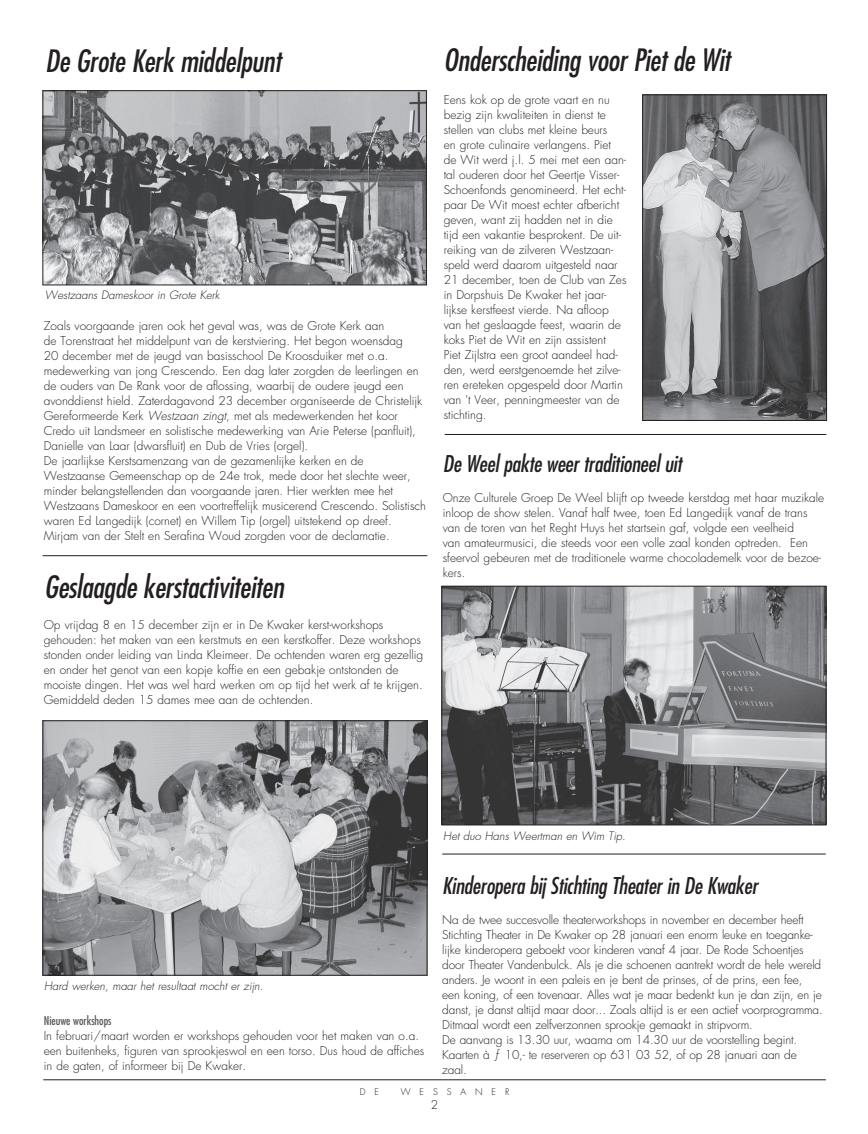
<style>
.page{position:relative;width:868px;height:1134px;background:#fff}
.page>*{position:absolute;margin:0;border:0;box-sizing:border-box;transform-origin:0 0}
.t1{font:italic condensed 30px "Futura";letter-spacing:-.01em;color:#231f20}
.t2{font:italic condensed 22.5px "Futura";letter-spacing:-.01em;color:#231f20}
.t3{font:300 11.88px/15px "Futura";color:#231f20}
.t4{font:condensed 11.88px "Futura";color:#57585a}
.t5{font:italic 300 11.25px "Futura";color:#231f20}
.t6{font:300 8.88px "Futura";letter-spacing:1em;color:#231f20}
.s1{font-style:italic}
</style>
<div class="page">
<hr style="left:43px;top:1079px;width:782px;height:1px;background:#231f20">
<img style="left:45px;top:92px;width:379px;height:191px">
<div style="left:43px;top:90px;width:383px;height:195px;border:1px solid #231f20"></div>
<img style="left:443px;top:588px;width:381px;height:235px">
<div style="left:441px;top:586px;width:385px;height:239px;border:1px solid #231f20"></div>
<img style="left:644px;top:97px;width:180px;height:322px">
<div style="left:642px;top:95px;width:184px;height:326px;border:1px solid #231f20"></div>
<img style="left:45px;top:722px;width:380px;height:251px">
<div style="left:43px;top:720px;width:384px;height:255px;border:1px solid #231f20"></div>
<hr style="left:442px;top:854px;width:383px;height:1px;background:#231f20">
<hr style="left:43px;top:555px;width:384px;height:1px;background:#231f20">
<hr style="left:444px;top:434px;width:382px;height:1px;background:#231f20">
<h1 class="t1" style="left:45px;top:44px;width:237px">De Grote Kerk middelpunt</h1>
<p class="t5" style="left:45px;top:289px;width:176px">Westzaans Dameskoor in Grote Kerk</p>
<p class="t3" style="left:44px;top:318px;width:383px">Zoals voorgaande jaren ook het geval was, was de Grote Kerk aan<br>de Torenstraat het middelpunt van de kerstviering. Het begon woensdag<br>20 december met de jeugd van basisschool De Kroosduiker met o.a. medewerking van jong Crescendo. Een dag later zorgden de leerlingen en de ouders van De Rank voor de aflossing, waarbij de oudere jeugd een avonddienst hield. Zaterdagavond 23 december organiseerde de Christelijk Gereformeerde Kerk <span class="s1">Westzaan zingt</span>, met als medewerkenden het koor Credo uit Landsmeer en solistische medewerking van Arie Peterse (panfluit), Danielle van Laar (dwarsfluit) en Dub de Vries (orgel).<br>De jaarlijkse Kerstsamenzang van de gezamenlijke kerken en de Westzaanse Gemeenschap op de 24e trok, mede door het slechte weer, minder belangstellenden dan voorgaande jaren. Hier werkten mee het Westzaans Dameskoor en een voortreffelijk musicerend Crescendo. Solistisch waren Ed Langedijk (cornet) en Willem Tip (orgel) uitstekend op dreef.<br>Mirjam van der Stelt en Serafina Woud zorgden voor de declamatie.</p>
<h1 class="t1" style="left:44px;top:570px;width:241px">Geslaagde kerstactiviteiten</h1>
<p class="t3" style="left:44px;top:618px;width:381px">Op vrijdag 8 en 15 december zijn er in De Kwaker kerst-workshops gehouden: het maken van een kerstmuts en een kerstkoffer. Deze workshops stonden onder leiding van Linda Kleimeer. De ochtenden waren erg gezellig en onder het genot van een kopje koffie en een gebakje ontstonden de mooiste dingen. Het was wel hard werken om op tijd het werk af te krijgen.<br>Gemiddeld deden 15 dames mee aan de ochtenden.</p>
<h1 class="t1" style="left:443px;top:43px;width:288px">Onderscheiding voor Piet de Wit</h1>
<p class="t3" style="left:443px;top:93px;width:184px">Eens kok op de grote vaart en nu bezig zijn kwaliteiten in dienst te stellen van clubs met kleine beurs<br>en grote culinaire verlangens. Piet de Wit werd j.l. 5 mei met een aan&shy;tal ouderen door het Geertje Visser-Schoenfonds genomineerd. Het echt&shy;paar De Wit moest echter afbericht geven, want zij hadden net in die tijd een vakantie besprokent. De uit&shy;reiking van de zilveren Westzaan&shy;speld werd daarom uitgesteld naar 21 december, toen de Club van Zes in Dorpshuis De Kwaker het jaar&shy;lijkse kerstfeest vierde. Na afloop van het geslaagde feest, waarin de koks Piet de Wit en zijn assistent<br>Piet Zijlstra een groot aandeel had&shy;den, werd eerstgenoemde het zilve&shy;ren ereteken opgespeld door Martin van 't Veer, penningmeester van de stichting.</p>
<h2 class="t2" style="left:442px;top:451px;width:240px">De Weel pakte weer traditioneel uit</h2>
<p class="t3" style="left:442px;top:490px;width:383px">Onze Culturele Groep De Weel blijft op tweede kerstdag met haar muzikale inloop de show stelen. Vanaf half twee, toen Ed Langedijk vanaf de trans van de toren van het Reght Huys het startsein gaf, volgde een veelheid<br>van amateurmusici, die steeds voor een volle zaal konden optreden. Een sfeervol gebeuren met de traditionele warme chocolademelk voor de bezoe&shy;kers.</p>
<p class="t5" style="left:44px;top:979px;width:220px">Hard werken, maar het resultaat mocht er zijn.</p>
<p class="t4" style="left:44px;top:1013px;width:69px">Nieuwe workshops</p>
<p class="t3" style="left:44px;top:1028px;width:382px">In februari/maart worden er workshops gehouden voor het maken van o.a. een buitenheks, figuren van sprookjeswol en een torso. Dus houd de affiches in de gaten, of informeer bij De Kwaker.</p>
<p class="t5" style="left:443px;top:829px;width:184px">Het duo Hans Weertman en Wim Tip.</p>
<h2 class="t2" style="left:442px;top:873px;width:317px">Kinderopera bij Stichting Theater in De Kwaker</h2>
<p class="t3" style="left:442px;top:912px;width:382px">Na de twee succesvolle theaterworkshops in november en december heeft Stichting Theater in De Kwaker op 28 januari een enorm leuke en toeganke&shy;lijke kinderopera geboekt voor kinderen vanaf 4 jaar. De Rode Schoentjes door Theater Vandenbulck. Als je die schoenen aantrekt wordt de hele wereld anders. Je woont in een paleis en je bent de prinses, of de prins, een fee, een koning, of een tovenaar. Alles wat je maar bedenkt kun je dan zijn, en je danst, je danst altijd maar door... Zoals altijd is er een actief voorprogramma.<br>Ditmaal wordt een zelfverzonnen sprookje gemaakt in stripvorm.<br>De aanvang is 13.30 uur, waarna om 14.30 uur de voorstelling begint.<br>Kaarten à ƒ 10,- te reserveren op 631 03 52, of op 28 januari aan de zaal.</p>
<p class="t6" style="left:359px;top:1086px;width:21px">D E</p>
<p class="t6" style="left:400px;top:1086px;width:110px">WESSANER</p>
<p class="t3" style="left:430px;top:1097px;width:9px">2</p>
</div>
